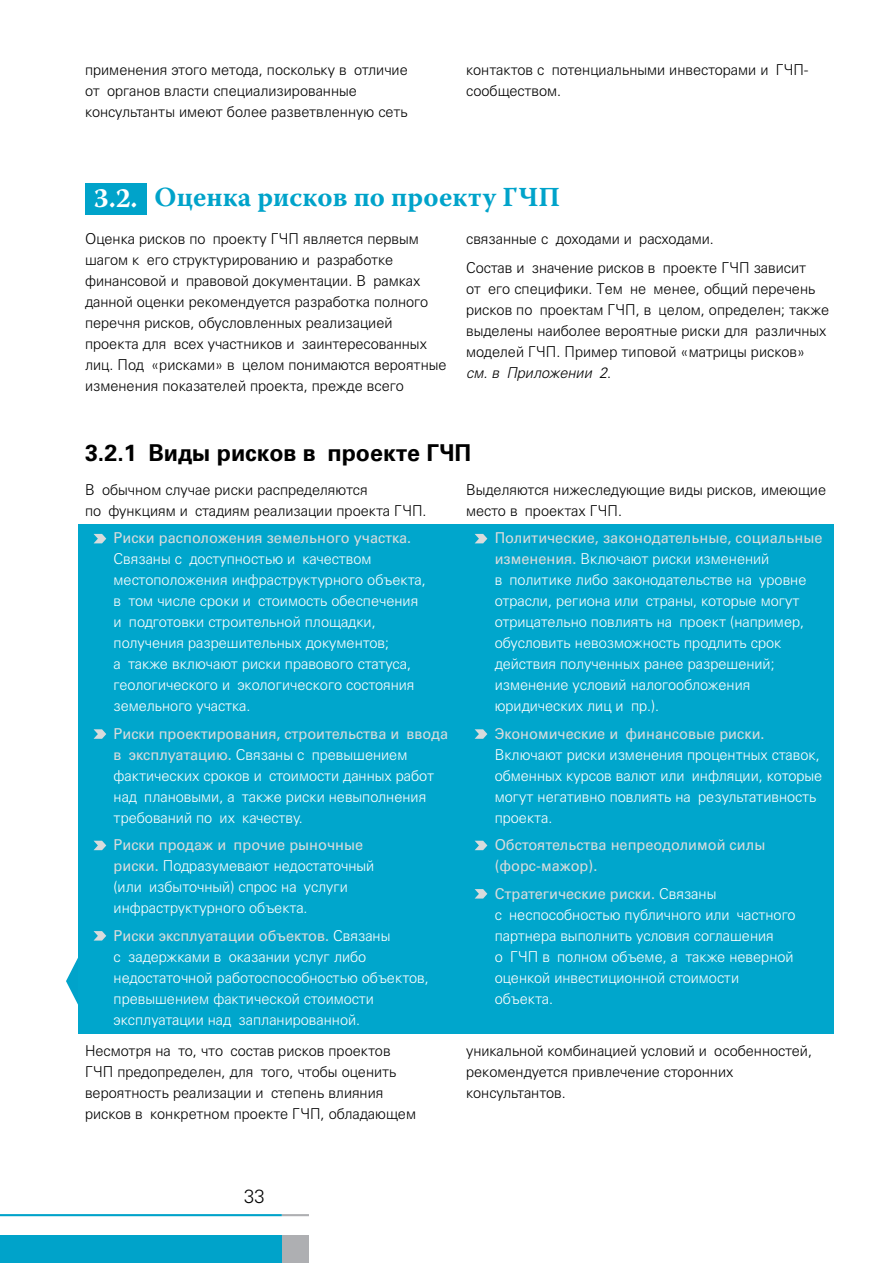
<style>
.page{position:relative;width:893px;height:1263px;background:#fff}
.page>*{position:absolute;margin:0;border:0;box-sizing:border-box;transform-origin:0 0}
.t1{font:700 27.45px "Warnock Pro";color:#00a3ca}
.t2{font:700 23.25px "Univers C";color:#000}
.t3{font:19.05px "Univers Light C";color:#000}
.t4{font:15px/21px "Univers Light C";color:#fff}
.t5{font:15px/21px "Univers Light C";color:#000}
.t6{font:15px/21px "Univers C";color:#d8dbdc}
.s1{color:#fff}
.s2{font-style:italic}
.s3{font-family:"Univers C";color:#d8dbdc}
.s4{font-family:"Univers Light C";color:#fff}
</style>
<div class="page">
<hr style="left:0;top:1214px;width:282px;height:2px;background:#00a3ca">
<hr style="left:282px;top:1214px;width:27px;height:2px;background:#aeafb2">
<div style="left:282px;top:1235px;width:27px;height:28px;background:#aeafb2"></div>
<div style="left:0;top:1235px;width:282px;height:28px;background:#00a3ca"></div>
<svg style="left:66px;top:958px;width:12px;height:47px"></svg>
<div style="left:78px;top:525px;width:755px;height:509px;background:#00a6cc"></div>
<div style="left:85px;top:183px;width:61px;height:31px;background:#00a3ca"></div>
<svg style="left:94px;top:534px;width:12px;height:9px"></svg>
<svg style="left:94px;top:729px;width:12px;height:10px"></svg>
<svg style="left:94px;top:841px;width:12px;height:9px"></svg>
<svg style="left:94px;top:931px;width:12px;height:9px"></svg>
<svg style="left:475px;top:534px;width:12px;height:9px"></svg>
<svg style="left:475px;top:729px;width:12px;height:10px"></svg>
<svg style="left:475px;top:841px;width:12px;height:9px"></svg>
<svg style="left:475px;top:889px;width:12px;height:9px"></svg>
<p class="t5" style="left:85px;top:59px;width:324px">применения этого метода, поскольку в отличие от органов власти специализированные консультанты имеют более разветвленную сеть</p>
<p class="t5" style="left:466px;top:59px;width:343px">контактов с потенциальными инвесторами и ГЧП&shy;сообществом.</p>
<h1 class="t1" style="left:94px;top:180px;width:468px"><span class="s1">3.2.</span> Оценка рисков по проекту ГЧП</h1>
<p class="t5" style="left:85px;top:228px;width:363px">Оценка рисков по проекту ГЧП является первым шагом к его структурированию и разработке финансовой и правовой документации. В рамках данной оценки рекомендуется разработка полного перечня рисков, обусловленных реализацией проекта для всех участников и заинтересованных лиц. Под «рисками» в целом понимаются вероятные изменения показателей проекта, прежде всего</p>
<p class="t5" style="left:466px;top:224px;width:342px;line-height:29.5px">связанные с доходами и расходами.<br>Состав и значение рисков в проекте ГЧП зависит</p>
<p class="t5" style="left:466px;top:278px;width:365px">от его специфики. Тем не менее, общий перечень рисков по проектам ГЧП, в целом, определен; также выделены наиболее вероятные риски для различных моделей ГЧП. Пример типовой «матрицы рисков» <span class="s2">см. в Приложении 2</span>.</p>
<h2 class="t2" style="left:85px;top:439px;width:388px">3.2.1 Виды рисков в проекте ГЧП</h2>
<p class="t5" style="left:85px;top:479px;width:343px">В обычном случае риски распределяются<br>по функциям и стадиям реализации проекта ГЧП.</p>
<p class="t5" style="left:466px;top:479px;width:361px">Выделяются нижеследующие виды рисков, имеющие место в проектах ГЧП.</p>
<p class="t6" style="left:114px;top:527px;width:299px">Риски расположения земельного участка.</p>
<p class="t4" style="left:114px;top:548px;width:314px">Связаны с доступностью и качеством местоположения инфраструктурного объекта, в том числе сроки и стоимость обеспечения и подготовки строительной площадки, получения разрешительных документов;<br>а также включают риски правового статуса, геологического и экологического состояния земельного участка.</p>
<p class="t6" style="left:114px;top:723px;width:336px">Риски проектирования, строительства и ввода</p>
<p class="t4" style="left:114px;top:744px;width:322px"><span class="s3">в эксплуатацию.</span> Связаны с превышением фактических сроков и стоимости данных работ над плановыми, а также риски невыполнения требований по их качеству.</p>
<p class="t6" style="left:114px;top:834px;width:251px">Риски продаж и прочие рыночные</p>
<p class="t4" style="left:114px;top:855px;width:262px"><span class="s3">риски.</span> Подразумевают недостаточный (или избыточный) спрос на услуги инфраструктурного объекта.</p>
<p class="t6" style="left:114px;top:925px;width:278px">Риски эксплуатации объектов. <span class="s4">Связаны</span></p>
<p class="t4" style="left:114px;top:946px;width:317px">с задержками в оказании услуг либо недостаточной работоспособностью объектов, превышением фактической стоимости эксплуатации над запланированной.</p>
<p class="t6" style="left:495px;top:527px;width:329px">Политические, законодательные, социальные</p>
<p class="t4" style="left:495px;top:548px;width:313px"><span class="s3">изменения.</span> Включают риски изменений<br>в политике либо законодательстве на уровне отрасли, региона или страны, которые могут отрицательно повлиять на проект (например, обусловить невозможность продлить срок действия полученных ранее разрешений; изменение условий налогообложения юридических лиц и пр.).</p>
<p class="t6" style="left:495px;top:723px;width:271px">Экономические и финансовые риски.</p>
<p class="t4" style="left:495px;top:744px;width:329px">Включают риски изменения процентных ставок, обменных курсов валют или инфляции, которые могут негативно повлиять на результативность проекта.</p>
<p class="t6" style="left:495px;top:834px;width:272px">Обстоятельства непреодолимой силы (форс-мажор).</p>
<p class="t6" style="left:495px;top:883px;width:223px">Стратегические риски. <span class="s4">Связаны</span></p>
<p class="t4" style="left:495px;top:904px;width:303px">с неспособностью публичного или частного партнера выполнить условия соглашения<br>о ГЧП в полном объеме, а также неверной оценкой инвестиционной стоимости объекта.</p>
<p class="t5" style="left:85px;top:1040px;width:332px">Несмотря на то, что состав рисков проектов ГЧП предопределен, для того, чтобы оценить вероятность реализации и степень влияния рисков в конкретном проекте ГЧП, обладающем</p>
<p class="t5" style="left:466px;top:1040px;width:347px">уникальной комбинацией условий и особенностей, рекомендуется привлечение сторонних консультантов.</p>
<p class="t3" style="left:244px;top:1185px;width:22px">33</p>
</div>
